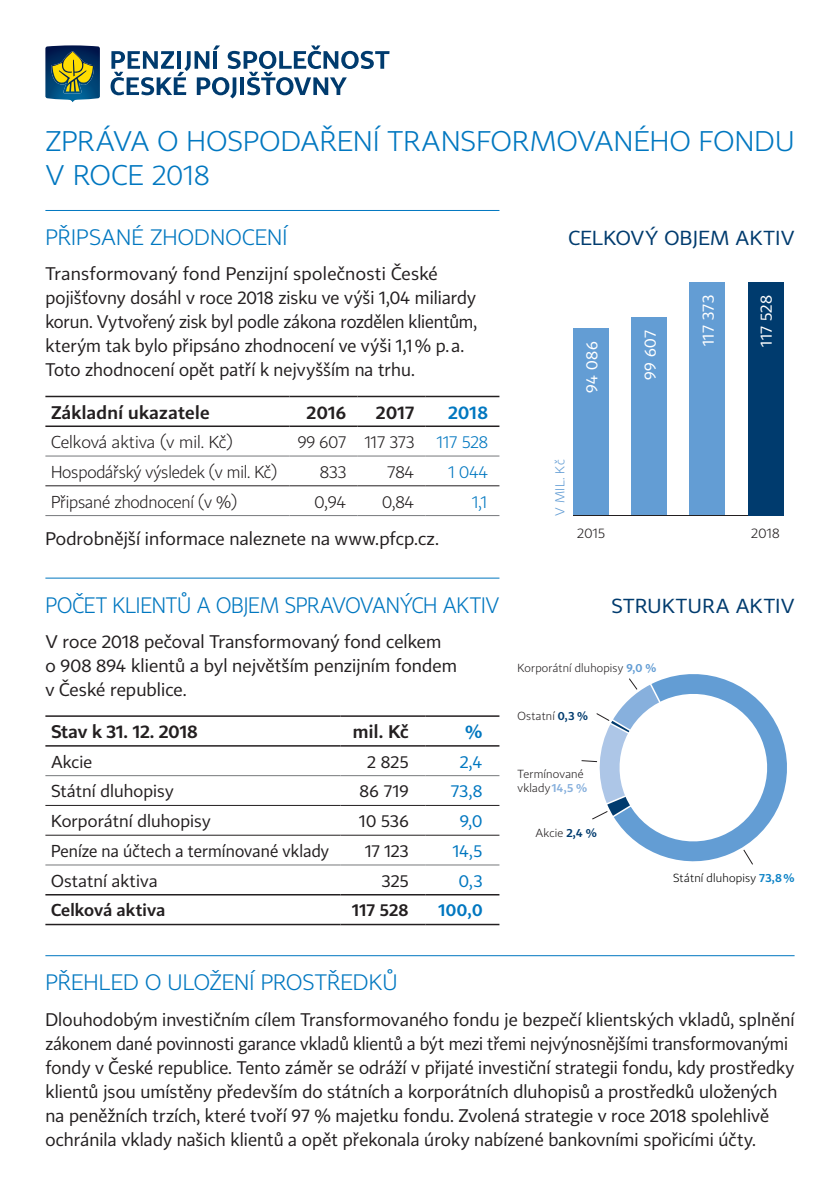
<style>
.page{position:relative;width:840px;height:1191px;background:#fff}
.page>*{position:absolute;margin:0;border:0;box-sizing:border-box;transform-origin:0 0}
.t1{font:28px/33.6px "CP Light";letter-spacing:.01em;color:#0077c0}
.t2{font:22px "CP Light";color:#0077c0}
.t3{font:22px "CP Light";color:#0077c0;scale:.93 1}
.t4{font:20px "CP";letter-spacing:.025em;color:#003b6e}
.t5{font:18px/24px "CP";letter-spacing:.005em;color:#231f20}
.t6{font:700 18px "CP Light";letter-spacing:.02em;color:#231f20}
.t7{font:700 18px "CP Light";color:#231f20}
.t8{font:700 18px "CP Light";color:#0077c0}
.t9{font:17px "CP";letter-spacing:.005em;color:#231f20}
.t10{font:17px "CP Light";letter-spacing:-.01em;color:#231f20;scale:.96 1}
.t11{font:17px "CP Light";letter-spacing:-.01em;color:#231f20}
.t12{font:17px "CP";letter-spacing:.005em;color:#231f20;scale:.95 1}
.t13{font:700 17px "CP Light";letter-spacing:.01em;color:#231f20}
.t14{font:17px "CP";color:#0077c0}
.t15{font:17px "CP Light";color:#0077c0}
.t16{font:700 17px "CP Light";color:#0077c0}
.t17{font:16px "CP";letter-spacing:.025em;color:#fff}
.t18{font:13.6px "CP Light";letter-spacing:.025em;color:#231f20}
.t19{font:12.8px "CP Light";color:#639dd4}
.t20{font:11.6px/13.8px "CP Light";letter-spacing:.015em;color:#231f20}
.t21{font:11.6px "CP Light";letter-spacing:.01em;color:#000}
.s1{font-weight:700;color:#639dd4}
.s2{font-weight:700;color:#003b6e}
.s3{font-weight:700;color:#87b0dd}
.s4{font-weight:700;color:#0c82c6}
</style>
<div class="page">
<hr style="left:45px;top:210px;width:454px;height:1px;background:#0077c0">
<hr style="left:45px;top:577px;width:454px;height:1px;background:#0077c0">
<hr style="left:45px;top:485px;width:244px;height:1px;background:#231f20">
<hr style="left:289px;top:485px;width:68px;height:1px;background:#231f20">
<hr style="left:357px;top:485px;width:68px;height:1px;background:#231f20">
<hr style="left:425px;top:485px;width:74px;height:1px;background:#231f20">
<hr style="left:45px;top:396px;width:244px;height:1px;background:#231f20">
<hr style="left:289px;top:396px;width:68px;height:1px;background:#231f20">
<hr style="left:357px;top:396px;width:68px;height:1px;background:#231f20">
<hr style="left:425px;top:396px;width:74px;height:1px;background:#231f20">
<hr style="left:45px;top:425px;width:244px;height:2px;background:#231f20">
<hr style="left:289px;top:425px;width:68px;height:2px;background:#231f20">
<hr style="left:357px;top:425px;width:68px;height:2px;background:#231f20">
<hr style="left:425px;top:425px;width:74px;height:2px;background:#231f20">
<hr style="left:45px;top:455px;width:244px;height:1px;background:#76787b">
<hr style="left:289px;top:455px;width:68px;height:1px;background:#76787b">
<hr style="left:357px;top:455px;width:68px;height:1px;background:#76787b">
<hr style="left:425px;top:455px;width:74px;height:1px;background:#76787b">
<hr style="left:45px;top:515px;width:244px;height:1px;background:#76787b">
<hr style="left:289px;top:515px;width:68px;height:1px;background:#76787b">
<hr style="left:357px;top:515px;width:68px;height:1px;background:#76787b">
<hr style="left:425px;top:515px;width:74px;height:1px;background:#76787b">
<hr style="left:45px;top:805px;width:295px;height:1px;background:#231f20">
<hr style="left:340px;top:805px;width:85px;height:1px;background:#231f20">
<hr style="left:425px;top:805px;width:74px;height:1px;background:#231f20">
<hr style="left:45px;top:834px;width:295px;height:1px;background:#231f20">
<hr style="left:340px;top:834px;width:85px;height:1px;background:#231f20">
<hr style="left:425px;top:834px;width:74px;height:1px;background:#231f20">
<hr style="left:45px;top:715px;width:295px;height:2px;background:#231f20">
<hr style="left:340px;top:715px;width:85px;height:2px;background:#231f20">
<hr style="left:425px;top:715px;width:74px;height:2px;background:#231f20">
<hr style="left:45px;top:745px;width:295px;height:1px;background:#231f20">
<hr style="left:340px;top:745px;width:85px;height:1px;background:#231f20">
<hr style="left:425px;top:745px;width:74px;height:1px;background:#231f20">
<hr style="left:45px;top:894px;width:295px;height:1px;background:#231f20">
<hr style="left:340px;top:894px;width:85px;height:1px;background:#231f20">
<hr style="left:425px;top:894px;width:74px;height:1px;background:#231f20">
<hr style="left:45px;top:923px;width:295px;height:2px;background:#231f20">
<hr style="left:340px;top:923px;width:85px;height:2px;background:#231f20">
<hr style="left:425px;top:923px;width:74px;height:2px;background:#231f20">
<hr style="left:45px;top:775px;width:295px;height:1px;background:#76787b">
<hr style="left:340px;top:775px;width:85px;height:1px;background:#76787b">
<hr style="left:425px;top:775px;width:74px;height:1px;background:#76787b">
<hr style="left:45px;top:864px;width:295px;height:1px;background:#76787b">
<hr style="left:340px;top:864px;width:85px;height:1px;background:#76787b">
<hr style="left:425px;top:864px;width:74px;height:1px;background:#76787b">
<hr style="left:45px;top:955px;width:749px;height:1px;background:#0077c0">
<div style="left:689px;top:282px;width:35px;height:233px;background:#639dd4"></div>
<div style="left:573px;top:328px;width:35px;height:187px;background:#639dd4"></div>
<hr style="left:573px;top:515px;width:209px;height:1px;background:#231f20">
<div style="left:631px;top:317px;width:35px;height:198px;background:#639dd4"></div>
<div style="left:747px;top:282px;width:35px;height:233px;background:#003b6e"></div>
<svg style="left:581px;top:674px;width:206px;height:191px"></svg>
<svg style="left:45px;top:45px;width:55px;height:57px;background:#526e5a"></svg>
<svg style="left:110px;top:45px;width:279px;height:53px"></svg>
<h1 class="t1" style="left:45px;top:124px;width:750px">ZPRÁVA O HOSPODAŘENÍ TRANSFORMOVANÉHO FONDU<br>V ROCE 2018</h1>
<p class="t2" style="left:45px;top:224px;width:243px">PŘIPSANÉ ZHODNOCENÍ</p>
<p class="t5" style="left:45px;top:262px;width:433px">Transformovaný fond Penzijní společnosti České pojišťovny dosáhl v roce 2018 zisku ve výši 1,04 miliardy korun. Vytvořený zisk byl podle zákona rozdělen klientům, kterým tak bylo připsáno zhodnocení ve výši 1,1% p.a.<br>Toto zhodnocení opět patří k nejvyšším na trhu.</p>
<p class="t6" style="left:51px;top:401px;width:160px">Základní ukazatele</p>
<p class="t6" style="left:306px;top:401px;width:41px">2016</p>
<p class="t6" style="left:376px;top:401px;width:40px">2017</p>
<p class="t8" style="left:448px;top:401px;width:41px">2018</p>
<p class="t11" style="left:51px;top:432px;width:183px">Celková aktiva (v mil. Kč)</p>
<p class="t11" style="left:297px;top:432px;width:118px">99 607 117 373</p>
<p class="t15" style="left:436px;top:432px;width:53px">117 528</p>
<p class="t10" style="left:51px;top:461px;width:237px">Hospodářský výsledek (v mil. Kč)</p>
<p class="t11" style="left:319px;top:461px;width:28px">833</p>
<p class="t11" style="left:387px;top:461px;width:29px">784</p>
<p class="t15" style="left:448px;top:461px;width:41px">1 044</p>
<p class="t10" style="left:51px;top:491px;width:195px">Připsané zhodnocení (v %)</p>
<p class="t11" style="left:314px;top:491px;width:33px">0,94</p>
<p class="t11" style="left:382px;top:491px;width:34px">0,84</p>
<p class="t15" style="left:472px;top:491px;width:17px">1,1</p>
<p class="t5" style="left:45px;top:527px;width:395px">Podrobnější informace naleznete na www.pfcp.cz.</p>
<p class="t3" style="left:45px;top:591px;width:489px">POČET KLIENTŮ A OBJEM SPRAVOVANÝCH AKTIV</p>
<p class="t5" style="left:45px;top:629px;width:413px">V roce 2018 pečoval Transformovaný fond celkem<br>o 908 894 klientů a byl největším penzijním fondem v České republice.</p>
<p class="t7" style="left:51px;top:720px;width:148px">Stav k 31. 12. 2018</p>
<p class="t6" style="left:352px;top:720px;width:57px">mil. Kč</p>
<p class="t8" style="left:465px;top:720px;width:19px">%</p>
<p class="t9" style="left:51px;top:751px;width:43px">Akcie</p>
<p class="t9" style="left:367px;top:751px;width:43px">2 825</p>
<p class="t14" style="left:459px;top:751px;width:24px">2,4</p>
<p class="t9" style="left:51px;top:781px;width:124px">Státní dluhopisy</p>
<p class="t9" style="left:359px;top:781px;width:50px">86 719</p>
<p class="t14" style="left:450px;top:781px;width:33px">73,8</p>
<p class="t9" style="left:51px;top:811px;width:161px">Korporátní dluhopisy</p>
<p class="t9" style="left:359px;top:811px;width:51px">10 536</p>
<p class="t14" style="left:459px;top:811px;width:24px">9,0</p>
<p class="t12" style="left:51px;top:840px;width:294px">Peníze na účtech a termínované vklady</p>
<p class="t9" style="left:365px;top:840px;width:45px">17 123</p>
<p class="t14" style="left:452px;top:840px;width:31px">14,5</p>
<p class="t9" style="left:51px;top:870px;width:108px">Ostatní aktiva</p>
<p class="t9" style="left:382px;top:870px;width:28px">325</p>
<p class="t14" style="left:458px;top:870px;width:25px">0,3</p>
<p class="t13" style="left:51px;top:900px;width:116px">Celková aktiva</p>
<p class="t13" style="left:352px;top:900px;width:58px">117 528</p>
<p class="t16" style="left:438px;top:900px;width:45px">100,0</p>
<p class="t4" style="left:568px;top:226px;width:227px">CELKOVÝ OBJEM AKTIV</p>
<p class="t17" style="left:582px;top:393px;width:53px;rotate:-90deg">94 086</p>
<p class="t17" style="left:640px;top:380px;width:51px;rotate:-90deg">99 607</p>
<p class="t17" style="left:698px;top:346px;width:53px;rotate:-90deg">117 373</p>
<p class="t17" style="left:756px;top:347px;width:54px;rotate:-90deg">117 528</p>
<p class="t19" style="left:551px;top:516px;width:58px;rotate:-90deg">V MIL. Kč</p>
<p class="t18" style="left:577px;top:525px;width:29px">2015</p>
<p class="t18" style="left:750px;top:525px;width:30px">2018</p>
<p class="t4" style="left:611px;top:593px;width:184px">STRUKTURA AKTIV</p>
<p class="t20" style="left:517px;top:661px;width:140px">Korporátní dluhopisy <span class="s1">9,0 %</span></p>
<p class="t20" style="left:517px;top:708px;width:72px">Ostatní <span class="s2">0,3 %</span></p>
<p class="t20" style="left:517px;top:767px;width:71px">Termínované vklady<span class="s3">14,5 %</span></p>
<p class="t20" style="left:535px;top:825px;width:63px">Akcie <span class="s2">2,4 %</span></p>
<p class="t21" style="left:672px;top:870px;width:123px">Státní dluhopisy <span class="s4">73,8%</span></p>
<p class="t2" style="left:45px;top:969px;width:353px">PŘEHLED O ULOŽENÍ PROSTŘEDKŮ</p>
<p class="t5" style="left:45px;top:1007px;width:750px">Dlouhodobým investičním cílem Transformovaného fondu je bezpečí klientských vkladů, splnění zákonem dané povinnosti garance vkladů klientů a být mezi třemi nejvýnosnějšími transformovanými fondy v České republice. Tento záměr se odráží v přijaté investiční strategii fondu, kdy prostředky klientů jsou umístěny především do státních a korporátních dluhopisů a prostředků uložených na peněžních trzích, které tvoří 97 % majetku fondu. Zvolená strategie v roce 2018 spolehlivě ochránila vklady našich klientů a opět překonala úroky nabízené bankovními spořicími účty.</p>
</div>
